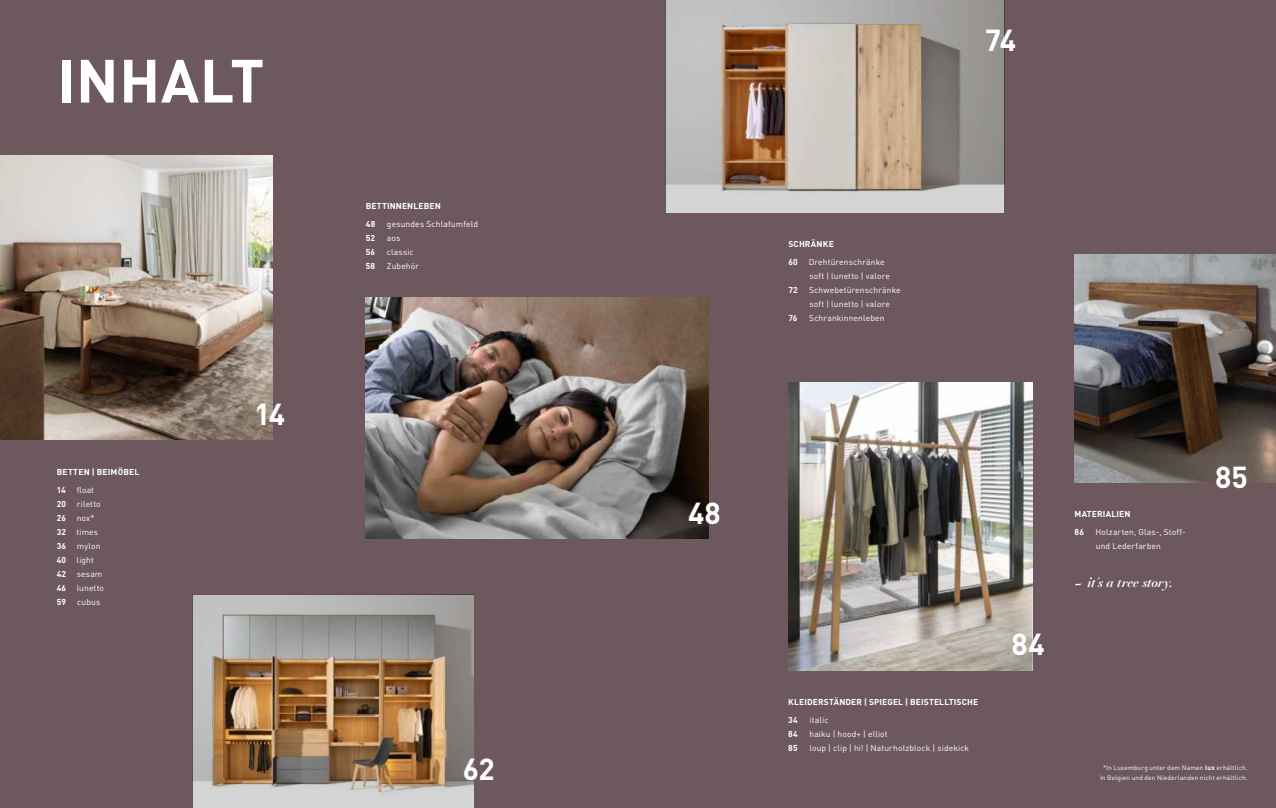
<style>
.page{position:relative;width:1276px;height:808px;background:#6d595d}
.page>*{position:absolute;margin:0;border:0;box-sizing:border-box;transform-origin:0 0}
.t1{font:700 60px "Team 7 DIN Pro";letter-spacing:.01em;color:#fff}
.t2{font:700 30px "Team 7 DIN Pro";letter-spacing:-.01em;color:#fff}
.t3{font:italic 700 13.5px "Didotfor TEAM Sieben";letter-spacing:-.005em;color:#fff}
.t4{font:8.5px/14px "Team 7 DIN Pro";letter-spacing:.015em;color:#fff}
.t5{font:700 8.5px/18px "Team 7 DIN Pro";letter-spacing:.015em;color:#fff}
.t6{font:6.5px/10px "Team 7 DIN Pro";letter-spacing:.025em;color:#fff;text-align:center}
.s1{font-weight:700}
</style>
<div class="page">
<img style="left:0;top:156px;width:272px;height:284px">
<img style="left:788px;top:383px;width:244px;height:287px">
<svg style="left:1075px;top:583px;width:6px;height:3px"></svg>
<img style="left:366px;top:298px;width:343px;height:241px">
<img style="left:192px;top:595px;width:282px;height:213px">
<img style="left:213px;top:615px;width:233px;height:176px">
<img style="left:1074px;top:255px;width:202px;height:227px">
<img style="left:665px;top:0;width:339px;height:213px">
<img style="left:722px;top:24px;width:199px;height:166px">
<svg style="left:869px;top:545px;width:163px;height:125px;background:#a9a29a"></svg>
<h1 class="t1" style="left:57px;top:48px;width:209px">INHALT</h1>
<p class="t5" style="left:57px;top:463px;width:84px">BETTEN | BEIMÖBEL<br>14</p>
<p class="t4" style="left:77px;top:483px;width:19px">float</p>
<p class="t5" style="left:57px;top:495px;width:11px">20</p>
<p class="t4" style="left:77px;top:497px;width:25px">riletto</p>
<p class="t5" style="left:57px;top:509px;width:11px">26</p>
<p class="t4" style="left:57px;top:511px;width:43px;text-indent:20px">nox*<br><span class="s1">32</span> times<br><span class="s1">36</span></p>
<p class="t4" style="left:57px;top:539px;width:45px;text-indent:20px">mylon<br><span class="s1">40</span> light<br><span class="s1">42</span></p>
<p class="t4" style="left:57px;top:567px;width:49px;text-indent:20px">sesam<br><span class="s1">46</span> lunetto<br><span class="s1">59</span></p>
<p class="t4" style="left:77px;top:595px;width:25px">cubus</p>
<h2 class="t2" style="left:254px;top:398px;width:32px">14</h2>
<p class="t5" style="left:366px;top:197px;width:76px">BETTINNENLEBEN<br>48</p>
<p class="t4" style="left:387px;top:218px;width:92px">gesundes Schlafumfeld</p>
<p class="t5" style="left:366px;top:229px;width:11px">52</p>
<p class="t4" style="left:387px;top:232px;width:15px">aos</p>
<p class="t5" style="left:366px;top:243px;width:11px">56</p>
<p class="t4" style="left:387px;top:246px;width:28px">classic</p>
<p class="t5" style="left:366px;top:257px;width:11px">58</p>
<p class="t4" style="left:387px;top:260px;width:34px">Zubehör</p>
<h2 class="t2" style="left:463px;top:752px;width:33px">62</h2>
<h2 class="t2" style="left:984px;top:24px;width:33px">74</h2>
<h2 class="t2" style="left:688px;top:496px;width:34px">48</h2>
<p class="t5" style="left:788px;top:235px;width:47px">SCHRÄNKE<br>60</p>
<p class="t4" style="left:808px;top:256px;width:83px">Drehtürenschränke soft | lunetto | valore</p>
<p class="t5" style="left:788px;top:281px;width:11px">72</p>
<p class="t4" style="left:809px;top:284px;width:93px">Schwebetürenschränke soft | lunetto | valore</p>
<p class="t5" style="left:788px;top:309px;width:10px">76</p>
<p class="t4" style="left:809px;top:312px;width:77px">Schrankinnenleben</p>
<p class="t5" style="left:788px;top:693px;width:191px">KLEIDERSTÄNDER | SPIEGEL | BEISTELLTISCHE<br>34</p>
<p class="t4" style="left:809px;top:713px;width:20px">italic</p>
<p class="t5" style="left:788px;top:725px;width:11px">84</p>
<p class="t4" style="left:809px;top:727px;width:80px">haiku | hood+ | elliot</p>
<p class="t5" style="left:788px;top:739px;width:11px">85</p>
<p class="t4" style="left:809px;top:741px;width:161px">loup | clip | hi! | Naturholzblock | sidekick</p>
<h2 class="t2" style="left:1011px;top:628px;width:35px">84</h2>
<p class="t5" style="left:1074px;top:505px;width:57px">MATERIALIEN<br>86</p>
<p class="t4" style="left:1095px;top:525px;width:92px">Holzarten, Glas-, Stoff&shy;und Lederfarben</p>
<h3 class="t3" style="left:1087px;top:574px;width:87px">it´s a tree story.</h3>
<h2 class="t2" style="left:1215px;top:461px;width:34px">85</h2>
<p class="t6" style="left:1100px;top:762px;width:149px">*In Luxemburg unter dem Namen <span class="s1">lux</span> erhältlich.<br>In Belgien und den Niederlanden nicht erhältlich.</p>
</div>
